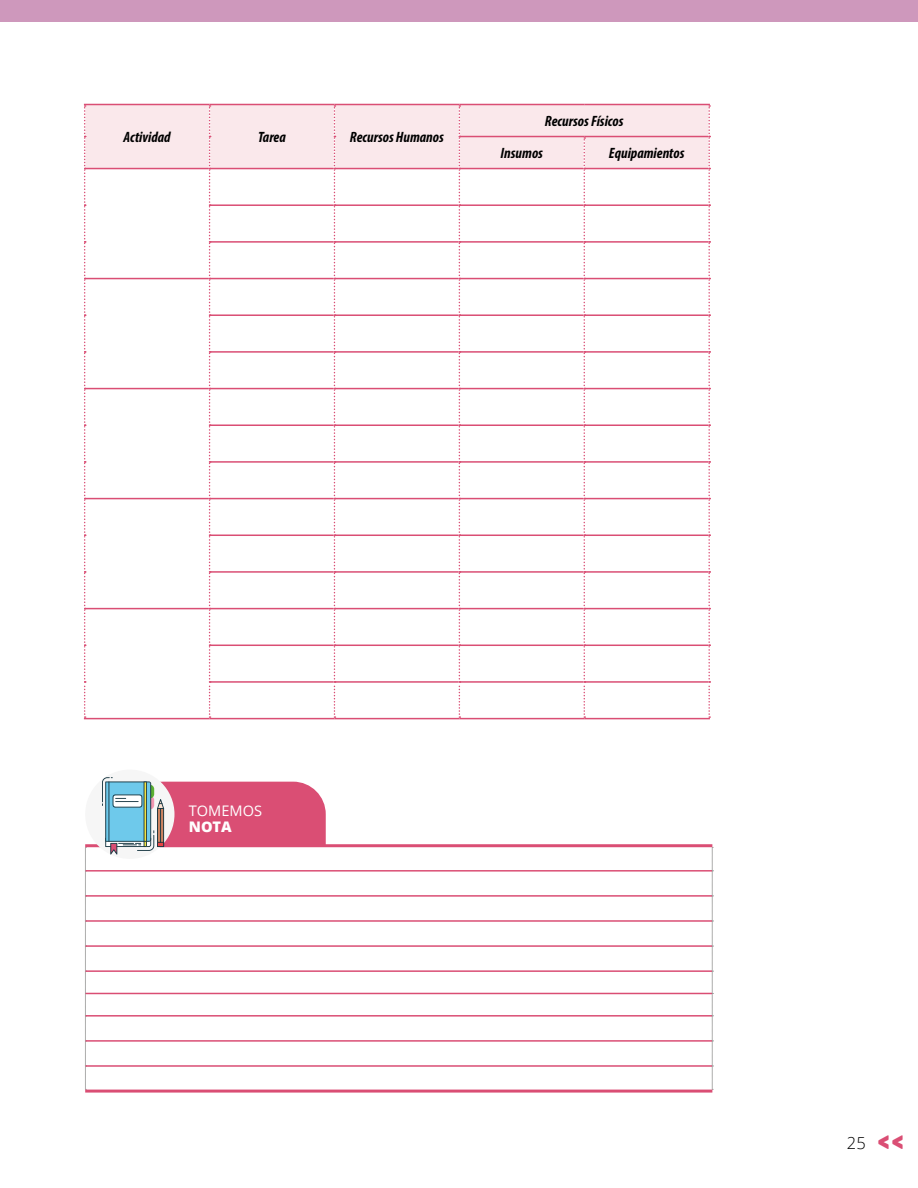
<style>
.page{position:relative;width:918px;height:1188px;background:#fff}
.page>*{position:absolute;margin:0;border:0;box-sizing:border-box;transform-origin:0 0}
.t1{font:300 16.5px "Open Sans";color:#000}
.t2{font:italic 700 condensed 15px "Myriad Pro";color:#000}
.t3{font:14.55px "Open Sans";color:#fff}
.t4{font:800 14.55px "Open Sans";color:#fff}
</style>
<div class="page">
<div style="left:0;top:0;width:918px;height:21px;background:#ce98bc"></div>
<hr style="left:84px;top:718px;width:126px;height:1px;background:#da4e74">
<hr style="left:210px;top:718px;width:124px;height:1px;background:#da4e74">
<hr style="left:334px;top:718px;width:125px;height:1px;background:#da4e74">
<hr style="left:459px;top:718px;width:125px;height:1px;background:#da4e74">
<hr style="left:584px;top:718px;width:126px;height:1px;background:#da4e74">
<svg style="left:84px;top:104px;width:626px;height:614px"></svg>
<svg style="left:85px;top:847px;width:1px;height:243px"></svg>
<svg style="left:712px;top:847px;width:1px;height:243px"></svg>
<hr style="left:85px;top:844px;width:627px;height:3px;background:#da4e74">
<hr style="left:85px;top:1090px;width:627px;height:3px;background:#da4e74">
<hr style="left:86px;top:870px;width:626px;height:2px;background:#da4e74">
<hr style="left:86px;top:895px;width:626px;height:2px;background:#da4e74">
<hr style="left:86px;top:920px;width:626px;height:2px;background:#da4e74">
<hr style="left:86px;top:945px;width:626px;height:2px;background:#da4e74">
<hr style="left:86px;top:970px;width:626px;height:2px;background:#da4e74">
<hr style="left:86px;top:993px;width:626px;height:1px;background:#da4e74">
<hr style="left:86px;top:1015px;width:626px;height:2px;background:#da4e74">
<hr style="left:86px;top:1040px;width:626px;height:2px;background:#da4e74">
<hr style="left:86px;top:1065px;width:626px;height:2px;background:#da4e74">
<div style="left:85px;top:770px;width:89px;height:89px;background:#f6f6f6;border-radius:50%"></div>
<svg style="left:102px;top:777px;width:224px;height:78px"></svg>
<p class="t2" style="left:123px;top:128px;width:49px">Actividad</p>
<p class="t2" style="left:258px;top:128px;width:29px">Tarea</p>
<p class="t2" style="left:350px;top:128px;width:96px">Recursos Humanos</p>
<p class="t2" style="left:545px;top:112px;width:80px">Recursos Físicos</p>
<p class="t2" style="left:501px;top:144px;width:44px">Insumos</p>
<p class="t2" style="left:609px;top:144px;width:77px">Equipamientos</p>
<p class="t3" style="left:189px;top:800px;width:75px">TOMEMOS</p>
<p class="t4" style="left:189px;top:815px;width:44px">NOTA</p>
<p class="t1" style="left:847px;top:1131px;width:20px">25</p>
</div>
